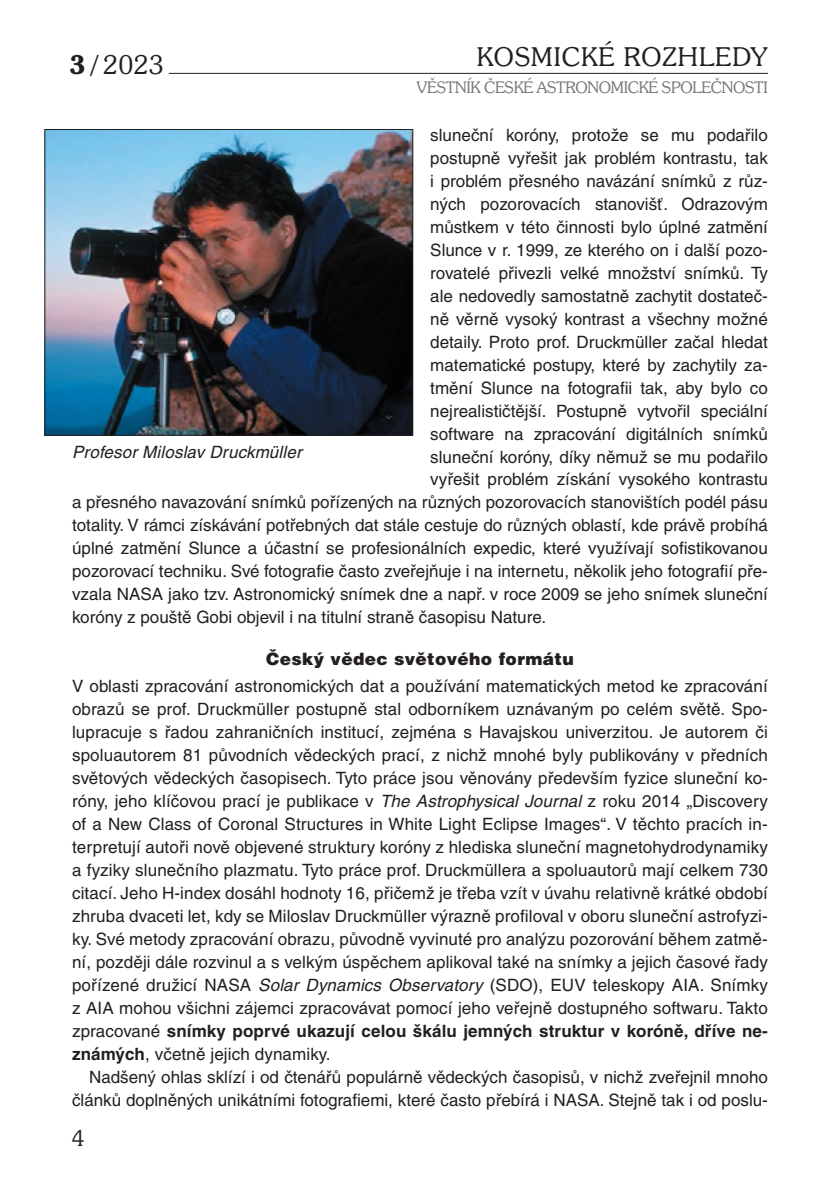
<style>
.page{position:relative;width:840px;height:1191px;background:#fff}
.page>*{position:absolute;margin:0;border:0;box-sizing:border-box;transform-origin:0 0}
.t1{font:300 26px "Souvenir IT Cby BTCE";letter-spacing:.04em;color:#231f20}
.t2{font:300 22px "Souvenir IT Cby BTCE";color:#231f20}
.t3{font:17px/23px "Helvetica CE";color:#231f20;text-align:justify}
.t4{font:italic 17px "Helvetica CE";letter-spacing:.01em;color:#231f20}
.t5{font:900 17px "Helvetica CE";letter-spacing:.02em;color:#231f20}
.t6{font:300 16px "Souvenir IT Cby BTCE";letter-spacing:-.02em;color:#76787b}
.s1{font-weight:600}
.s2{font-style:italic}
.s3{font-weight:700}
</style>
<div class="page">
<hr style="left:169px;top:73px;width:598px;height:1px;background:#231f20">
<img style="left:46px;top:131px;width:365px;height:303px">
<div style="left:44px;top:129px;width:369px;height:307px;border:1px solid #231f20"></div>
<h1 class="t1" style="left:69px;top:48px;width:96px"><span class="s1">3 /</span> 2023</h1>
<h1 class="t1" style="left:476px;top:39px;width:292px">KOSMICKÉ ROZHLEDY</h1>
<p class="t6" style="left:416px;top:77px;width:352px">VĚSTNÍK ČESKÉ ASTRONOMICKÉ SPOLEČNOSTI</p>
<p class="t3" style="left:430px;top:123px;width:339px">sluneční koróny, protože se mu podařilo</p>
<p class="t3" style="left:430px;top:146px;width:339px">postupně vyřešit jak problém kontrastu, tak</p>
<p class="t3" style="left:430px;top:169px;width:339px">i problém přesného navázání snímků z růz-</p>
<p class="t3" style="left:430px;top:192px;width:339px">ných pozorovacích stanovišť. Odrazovým</p>
<p class="t3" style="left:430px;top:215px;width:339px">můstkem v této činnosti bylo úplné zatmění</p>
<p class="t3" style="left:430px;top:238px;width:339px">Slunce v r. 1999, ze kterého on i další pozo-</p>
<p class="t3" style="left:430px;top:261px;width:339px">rovatelé přivezli velké množství snímků. Ty</p>
<p class="t3" style="left:430px;top:284px;width:339px">ale nedovedly samostatně zachytit dostateč-</p>
<p class="t3" style="left:430px;top:307px;width:339px">ně věrně vysoký kontrast a všechny možné</p>
<p class="t3" style="left:430px;top:330px;width:339px">detaily. Proto prof. Druckmüller začal hledat</p>
<p class="t3" style="left:430px;top:353px;width:339px">matematické postupy, které by zachytily za-</p>
<p class="t3" style="left:430px;top:376px;width:339px">tmění Slunce na fotografii tak, aby bylo co</p>
<p class="t3" style="left:430px;top:399px;width:339px">nejrealističtější. Postupně vytvořil speciální</p>
<p class="t3" style="left:430px;top:422px;width:339px">software na zpracování digitálních snímků</p>
<p class="t3" style="left:430px;top:445px;width:339px">sluneční koróny, díky němuž se mu podařilo</p>
<p class="t3" style="left:430px;top:468px;width:339px">vyřešit problém získání vysokého kontrastu</p>
<p class="t3" style="left:72px;top:491px;width:696px">a přesného navazování snímků pořízených na různých pozorovacích stanovištích podél pásu</p>
<p class="t3" style="left:72px;top:514px;width:697px">totality. V rámci získávání potřebných dat stále cestuje do různých oblastí, kde právě probíhá</p>
<p class="t3" style="left:72px;top:537px;width:697px">úplné zatmění Slunce a účastní se profesionálních expedic, které využívají sofistikovanou</p>
<p class="t3" style="left:72px;top:560px;width:697px">pozorovací techniku. Své fotografie často zveřejňuje i na internetu, několik jeho fotografií pře-</p>
<p class="t3" style="left:72px;top:583px;width:697px">vzala NASA jako tzv. Astronomický snímek dne a např. v roce 2009 se jeho snímek sluneční</p>
<p class="t3" style="left:72px;top:606px;width:475px">koróny z pouště Gobi objevil i na titulní straně časopisu Nature.</p>
<p class="t5" style="left:266px;top:649px;width:309px">Český vědec světového formátu</p>
<p class="t3" style="left:72px;top:674px;width:697px">V oblasti zpracování astronomických dat a používání matematických metod ke zpracování obrazů se prof. Druckmüller postupně stal odborníkem uznávaným po celém světě. Spo&shy;lupracuje s řadou zahraničních institucí, zejména s Havajskou univerzitou. Je autorem či spoluautorem 81 původních vědeckých prací, z nichž mnohé byly publikovány v předních světových vědeckých časopisech. Tyto práce jsou věnovány především fyzice sluneční ko&shy;róny, jeho klíčovou prací je publikace v <span class="s2">The Astrophysical Journal</span> z roku 2014 „Discovery of a New Class of Coronal Structures in White Light Eclipse Images“. V těchto pracích in&shy;terpretují autoři nově objevené struktury koróny z hlediska sluneční magnetohydrodynamiky a fyziky slunečního plazmatu. Tyto práce prof. Druckmüllera a spoluautorů mají celkem 730 citací. Jeho H-index dosáhl hodnoty 16, přičemž je třeba vzít v úvahu relativně krátké období zhruba dvaceti let, kdy se Miloslav Druckmüller výrazně profiloval v oboru sluneční astrofyzi&shy;ky. Své metody zpracování obrazu, původně vyvinuté pro analýzu pozorování během zatmě&shy;ní, později dále rozvinul a s velkým úspěchem aplikoval také na snímky a jejich časové řady pořízené družicí NASA <span class="s2">Solar Dynamics Observatory</span> (SDO), EUV teleskopy AIA. Snímky z AIA mohou všichni zájemci zpracovávat pomocí jeho veřejně dostupného softwaru. Takto zpracované <span class="s3">snímky poprvé ukazují celou škálu jemných struktur v koróně, dříve ne&shy;známých</span>, včetně jejich dynamiky.</p>
<p class="t3" style="left:72px;top:1065px;width:697px;text-align:right">Nadšený ohlas sklízí i od čtenářů populárně vědeckých časopisů, v nichž zveřejnil mnoho článků doplněných unikátními fotografiemi, které často přebírá i NASA. Stejně tak i od poslu-</p>
<p class="t4" style="left:72px;top:443px;width:231px">Profesor Miloslav Druckmüller</p>
<p class="t2" style="left:72px;top:1124px;width:14px">4</p>
</div>
